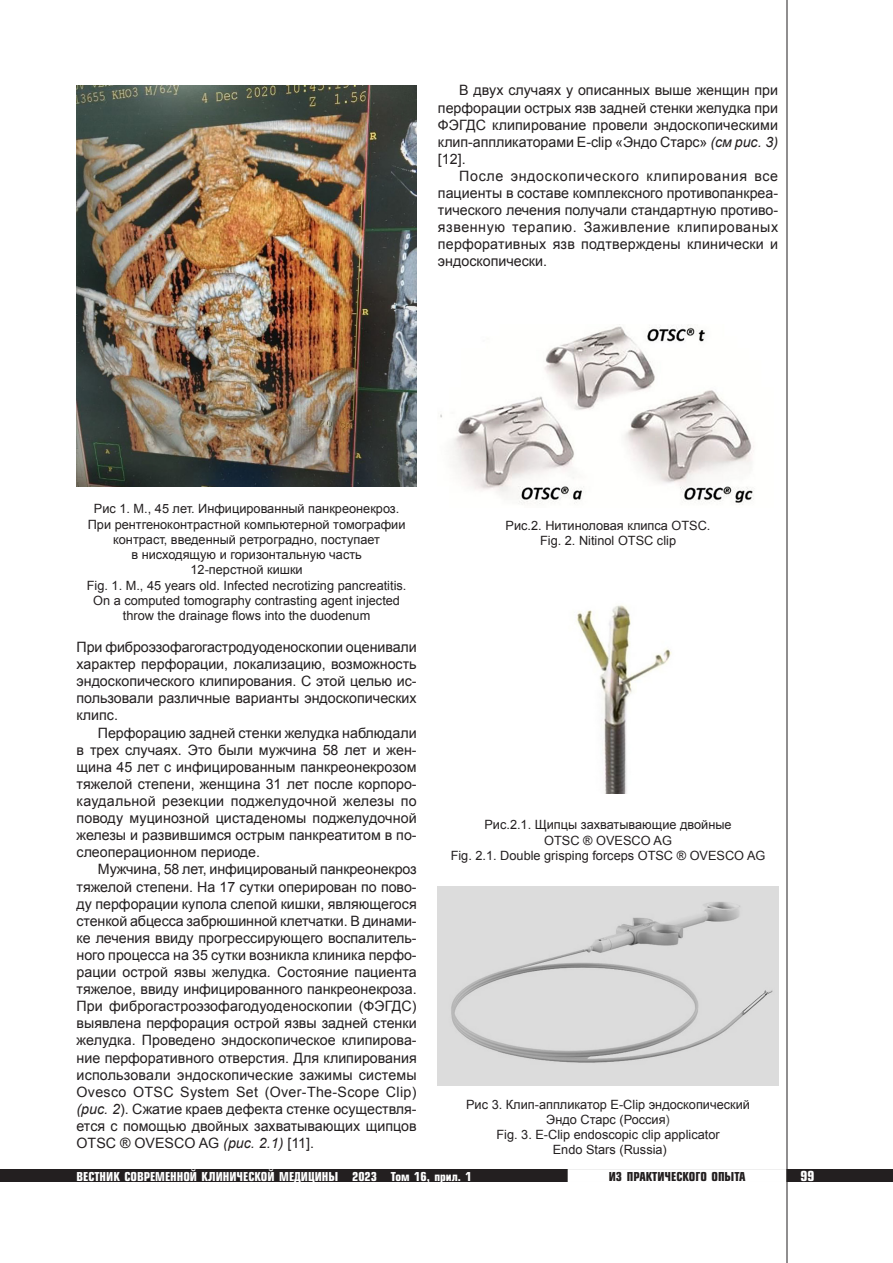
<style>
.page{position:relative;width:893px;height:1263px;background:#fff}
.page>*{position:absolute;margin:0;border:0;box-sizing:border-box;transform-origin:0 0}
.Основной_текст{font:14.25px/17.1px "Arial";color:#231f20;text-align:justify}
.t1{font:700 13.5px "Europe Cond";color:#fff}
.Рисунок-подпись{font:12.75px/15.3px "Arial";color:#231f20;text-align:center}
.t2{font:700 12px "Europe Cond";color:#fff}
.t3{font:700 12px "Europe Cond";color:#231f20}
.s1{font-style:italic}
.s2{color:#444}
</style>
<div class="page">
<div style="left:0;top:1169px;width:893px;height:13px;background:#231f20"></div>
<div style="left:568px;top:1169px;width:218px;height:13px;background:#fff;border:2px solid #fff"></div>
<hr style="left:787px;top:0;width:1px;height:1263px;background:#231f20">
<img style="left:77px;top:85px;width:340px;height:402px">
<img style="left:440px;top:324px;width:314px;height:181px">
<img style="left:576px;top:605px;width:96px;height:188px">
<img style="left:438px;top:886px;width:340px;height:200px">
<p class="Основной_текст" style="left:438px;top:82px;width:342px;text-indent:21px">В двух случаях у описанных выше женщин при перфорации острых язв задней стенки желудка при ФЭГДС клипирование провели эндоскопическими клип-аппликаторами E-clip «Эндо Старс» <span class="s1">(см рис. 3) </span>[12].</p>
<p class="Основной_текст" style="left:438px;top:168px;width:342px;text-indent:21px">После эндоскопического клипирования все пациенты в составе комплексного противопанкреа&shy;тического лечения получали стандартную противо&shy;язвенную терапию. Заживление клипированых перфоративных язв подтверждены клинически и эндоскопически.</p>
<p class="Рисунок-подпись" style="left:88px;top:501px;width:319px">Рис 1. М., 45 лет. Инфицированный панкреонекроз.<br>При рентгеноконтрастной компьютерной томографии контраст, введенный ретроградно, поступает<br>в нисходящую и горизонтальную часть<br>12-перстной кишки</p>
<p class="Рисунок-подпись" style="left:87px;top:578px;width:321px">Fig. 1. M., 45 years old. Infected necrotizing pancreatitis.<br>On a computed tomography contrasting agent injected throw the drainage flows into the duodenum</p>
<p class="Основной_текст" style="left:77px;top:639px;width:342px">При фиброэзофагогастродуоденоскопии оценивали характер перфорации, локализацию, возможность эндоскопического клипирования. С этой целью ис&shy;пользовали различные варианты эндоскопических клипс.</p>
<p class="Основной_текст" style="left:77px;top:724px;width:342px;text-indent:21px">Перфорацию задней стенки желудка наблюдали в трех случаях. Это были мужчина 58 лет и жен&shy;щина 45 лет с инфицированным панкреонекрозом тяжелой степени, женщина 31 лет после корпоро&shy;каудальной резекции поджелудочной железы по поводу муцинозной цистаденомы поджелудочной железы и развившимся острым панкреатитом в по&shy;слеоперационном периоде.</p>
<p class="Основной_текст" style="left:77px;top:861px;width:342px;text-indent:21px">Мужчина, 58 лет, инфицированый панкреонекроз тяжелой степени. На 17 сутки оперирован по пово&shy;ду перфорации купола слепой кишки, являющегося стенкой абцесса забрюшинной клетчатки. В динами&shy;ке лечения ввиду прогрессирующего воспалитель&shy;ного процесса на 35 сутки возникла клиника перфо&shy;рации острой язвы желудка<span class="s1">.</span> Состояние пациента тяжелое, ввиду инфицированного панкреонекроза.<br>При фиброгастроэзофагодуоденоскопии (ФЭГДС) выявлена перфорация острой язвы задней стенки желудка. Проведено эндоскопическое клипирова&shy;ние перфоративного отверстия. Для клипирования использовали эндоскопические зажимы системы Ovesco OTSC System Set (Over-The-Scope Clip) <span class="s1">(рис. 2</span>). Сжатие краев дефекта стенке осуществля&shy;ется с помощью двойных захватывающих щипцов OTSC ® OVESCO AG <span class="s1">(рис. 2.1)</span> [11].</p>
<p class="Рисунок-подпись" style="left:506px;top:517px;width:206px">Рис.2. Нитиноловая клипса OTSC.</p>
<p class="Рисунок-подпись" style="left:540px;top:533px;width:138px">Fig. 2. Nitinol OTSC clip</p>
<p class="Рисунок-подпись" style="left:484px;top:817px;width:249px">Рис.2.1. Щипцы захватывающие двойные<br>OTSC ® OVESCO AG</p>
<p class="Рисунок-подпись" style="left:451px;top:848px;width:316px">Fig. 2.1. Double grisping forceps OTSC ® OVESCO AG</p>
<p class="Рисунок-подпись" style="left:466px;top:1096px;width:285px">Рис 3. Клип-аппликатор E-Clip эндоскопический<br>Эндо Старс (Россия<span class="s2">)</span></p>
<p class="Рисунок-подпись" style="left:496px;top:1127px;width:225px">Fig. 3. E-Clip endoscopic clip applicator<br>Endo Stars (Russia)</p>
<p class="t2" style="left:77px;top:1168px;width:397px">ВЕСТНИК СОВРЕМЕННОЙ КЛИНИЧЕСКОЙ МЕДИЦИНЫ 2023 Том 16, прил. 1</p>
<p class="t3" style="left:609px;top:1168px;width:138px">ИЗ ПРАКТИЧЕСКОГО ОПЫТА</p>
<p class="t1" style="left:801px;top:1167px;width:15px">99</p>
</div>
